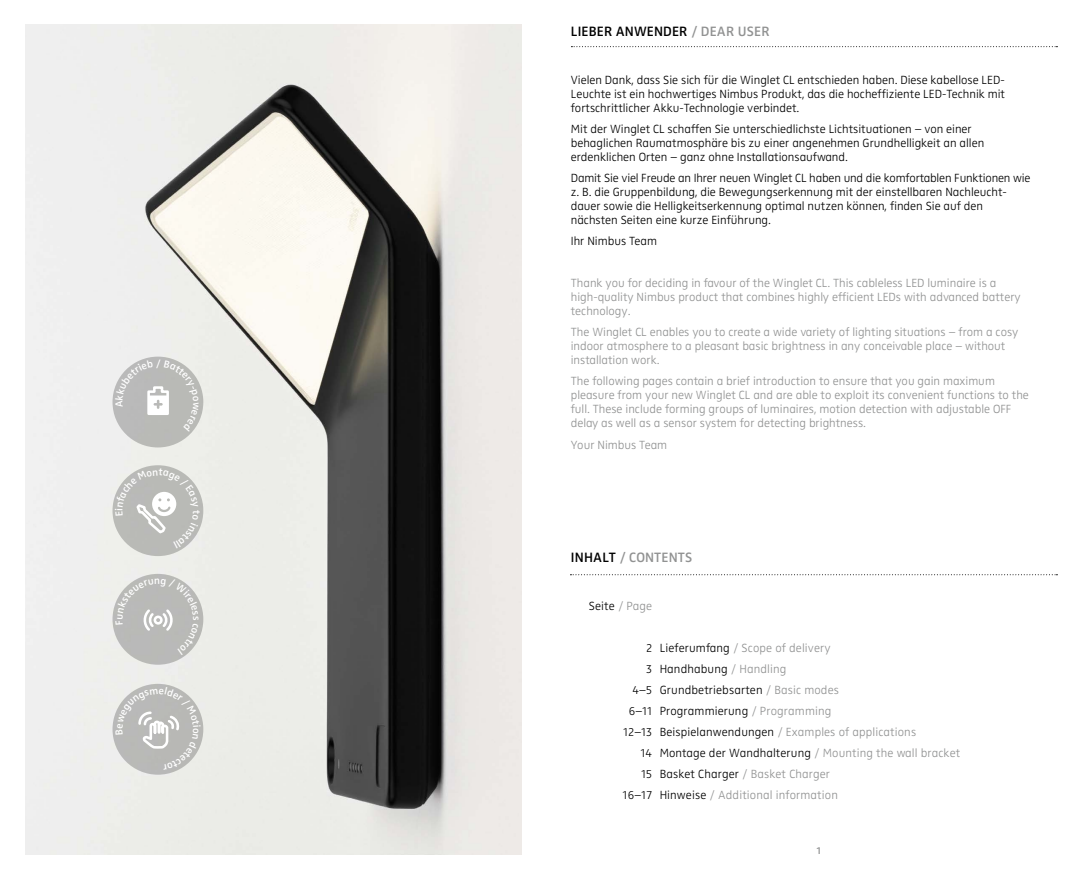
<style>
.page{position:relative;width:1092px;height:879px;background:#fff}
.page>*{position:absolute;margin:0;border:0;box-sizing:border-box;transform-origin:0 0}
.t1{font:14px "Zwo Semi Bold LF Plain Alt";letter-spacing:.01em;color:#000}
.t2{font:14px "Zwo Semi Bold LF Plain Alt";letter-spacing:.01em;color:#919292}
.t3{font:12.25px/14px "Zwo Light LF Plain Alt";color:#919292}
.t4{font:12.25px/14px "Zwo Light LF Plain Alt";color:#000}
.t5{font:10.5px "Zwo Semi Bold LF Plain Alt";color:#919292}
.s1{color:#919292}
.s2{color:#000}
</style>
<div class="page">
<img style="left:26px;top:25px;width:495px;height:828px">
<svg style="left:571px;top:46px;width:486px;height:1px"></svg>
<svg style="left:570px;top:574px;width:487px;height:1px"></svg>
<svg style="left:112px;top:573px;width:91px;height:91px"></svg>
<svg style="left:112px;top:465px;width:91px;height:91px"></svg>
<svg style="left:112px;top:683px;width:91px;height:91px"></svg>
<div style="left:112px;top:356px;width:91px;height:91px;background:#b9bab6;border-radius:50%"></div>
<svg style="left:115px;top:359px;width:84px;height:72px"></svg>
<svg style="left:115px;top:687px;width:85px;height:82px;background:#c3c3c1"></svg>
<svg style="left:116px;top:578px;width:83px;height:76px;background:#c0c0be"></svg>
<svg style="left:115px;top:468px;width:85px;height:80px;background:#c5c6c3"></svg>
<p class="t1" style="left:571px;top:23px;width:200px">LIEBER ANWENDER <span class="s1">/ DEAR USER</span></p>
<p class="t4" style="left:570px;top:73px;width:436px;text-align:justify">Vielen Dank, dass Sie sich fü r die Winglet CL entschieden haben. Diese kabellose LED-Leuchte ist ein hochwertiges Nimbus Produkt, das die hocheffiziente LED-Technik mit fortschrittlicher Akku-Technologie verbindet.</p>
<p class="t4" style="left:570px;top:122px;width:415px">Mit der Winglet CL schaffen Sie unterschiedlichste Lichtsituationen – von einer behaglichen Raumatmosphäre bis zu einer angenehmen Grundhelligkeit an allen erdenklichen Orten – ganz ohne Installationsaufwand.</p>
<p class="t4" style="left:570px;top:171px;width:461px">Damit Sie viel Freude an Ihrer neuen Winglet CL haben und die komfortablen Funktionen wie z. B. die Gruppenbildung, die Bewegungserkennung mit der einstellbaren Nachleucht&shy;dauer sowie die Helligkeitserkennung optimal nutzen können, finden Sie auf den nächsten Seiten eine kurze Einfü hrung.</p>
<p class="t4" style="left:570px;top:234px;width:88px">Ihr Nimbus Team</p>
<p class="t3" style="left:570px;top:276px;width:451px">Thank you for deciding in favour of the Winglet CL. This cableless LED luminaire is a high-quality Nimbus product that combines highly efficient LEDs with advanced battery technology.</p>
<p class="t3" style="left:570px;top:325px;width:449px">The Winglet CL enables you to create a wide variety of lighting situations – from a cosy indoor atmosphere to a pleasant basic brightness in any conceivable place – without installation work.</p>
<p class="t3" style="left:570px;top:374px;width:459px">The following pages contain a brief introduction to ensure that you gain maximum pleasure from your new Winglet CL and are able to exploit its convenient functions to the full. These include forming groups of luminaires, motion detection with adjustable OFF delay as well as a sensor system for detecting brightness.</p>
<p class="t3" style="left:570px;top:437px;width:98px">Your Nimbus Team</p>
<p class="t2" style="left:571px;top:549px;width:123px"><span class="s2">INHALT</span> / CONTENTS</p>
<p class="t4" style="left:589px;top:598px;width:65px">Seite <span class="s1">/ Page</span></p>
<p class="t4" style="left:623px;top:636px;width:31px;line-height:21px;text-align:right">2<br>3<br>4–5<br>6–11<br>12–13<br>14<br>15<br>16–17</p>
<p class="t3" style="left:659px;top:636px;width:302px;line-height:21px"><span class="s2">Lieferumfang</span> / Scope of delivery<br><span class="s2">Handhabung</span> / Handling<br><span class="s2">Grundbetriebsarten</span> / Basic modes<br><span class="s2">Programmierung</span> / Programming<br><span class="s2">Beispielanwendungen</span> / Examples of applications <span class="s2">Montage der Wandhalterung</span> / Mounting the wall bracket <span class="s2">Basket Charger</span> / Basket Charger<br><span class="s2">Hinweise</span> / Additional information</p>
<p class="t5" style="left:816px;top:844px;width:6px">1</p>
</div>
